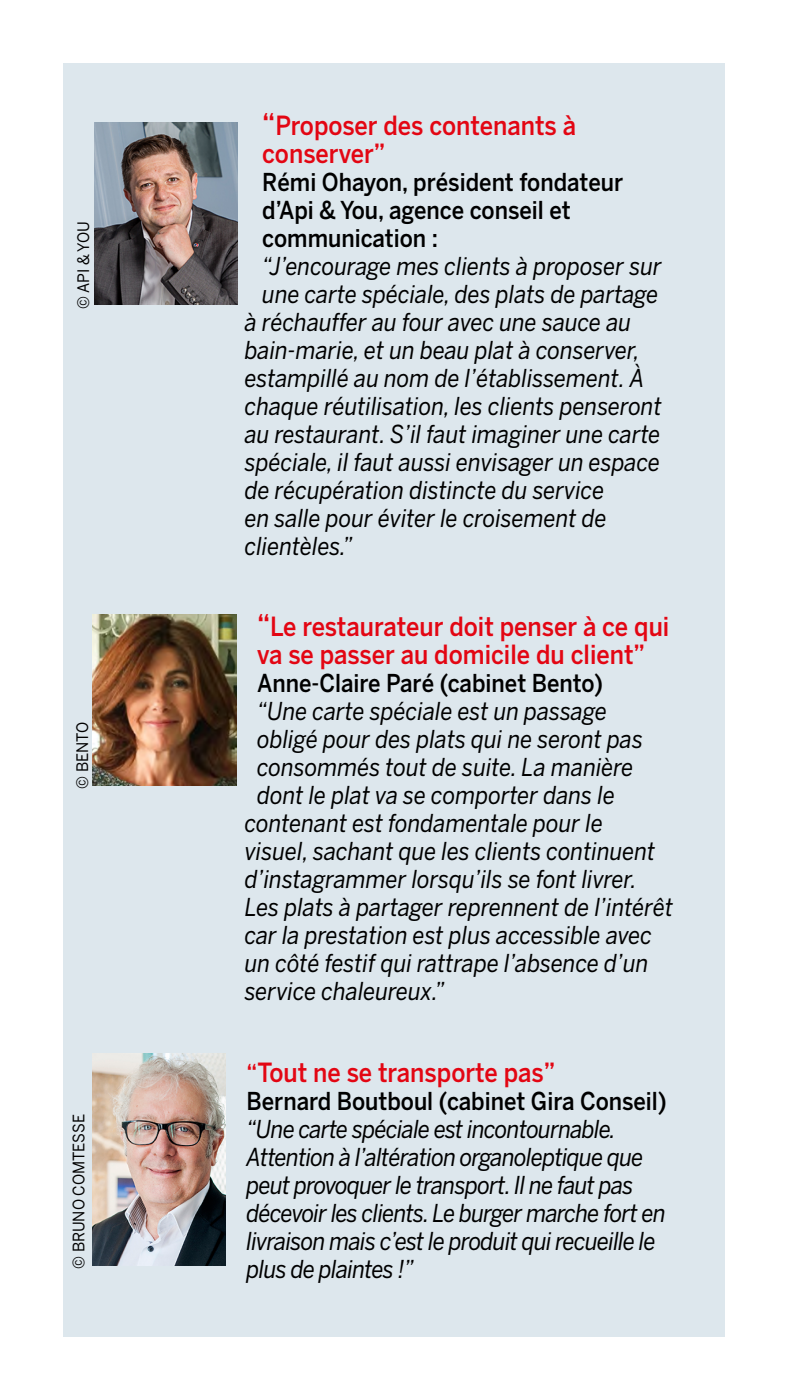
<style>
.page{position:relative;width:788px;height:1400px;background:#fff}
.page>*{position:absolute;margin:0;border:0;box-sizing:border-box;transform-origin:0 0}
.Texte_courant{font:500 26.25px/28px "Benton Sans";color:#e30613;scale:.9 1}
.Texte_courant-2{font:italic 24.5px "Benton Sans";color:#000;scale:.9 1}
.Texte_courant-3{font:italic 24.5px/28px "Benton Sans";letter-spacing:-.03em;color:#000;scale:.9 1}
.Texte_courant-4{font:500 24.5px/28px "Benton Sans";color:#000;scale:.9 1}
.Texte_courant-5{font:15.75px "Benton Sans";color:#000;scale:.95 1}
.s1{font-size:29.75px}
.s2{font-size:24.5px}
</style>
<div class="page">
<div style="left:63px;top:63px;width:661px;height:1274px;background:#dde7ed"></div>
<img style="left:92px;top:1054px;width:133px;height:211px">
<img style="left:92px;top:614px;width:144px;height:172px">
<img style="left:94px;top:122px;width:144px;height:182px">
<p class="Texte_courant-5" style="left:74px;top:309px;width:94px;rotate:-90deg">© API &amp; YOU</p>
<p class="Texte_courant-5" style="left:73px;top:789px;width:72px;rotate:-90deg">© BENTO</p>
<p class="Texte_courant-5" style="left:69px;top:1269px;width:164px;rotate:-90deg">© BRUNO COMTESSE</p>
<p class="Texte_courant" style="left:262px;top:112px;width:350px"><span class="s1">“</span>Proposer des contenants à conserver”</p>
<p class="Texte_courant-4" style="left:262px;top:168px;width:402px">Rémi Ohayon, président fondateur d’Api &amp; You, agence conseil et communication :</p>
<p class="Texte_courant-2" style="left:262px;top:252px;width:445px">“J’encourage mes clients à proposer sur</p>
<p class="Texte_courant-2" style="left:262px;top:280px;width:442px">une carte spéciale, des plats de partage</p>
<p class="Texte_courant-2" style="left:245px;top:308px;width:431px">à réchauffer au four avec une sauce au</p>
<p class="Texte_courant-2" style="left:245px;top:336px;width:440px">bain-marie, et un beau plat à conserver,</p>
<p class="Texte_courant-2" style="left:245px;top:364px;width:445px">estampillé au nom de l’établissement. À</p>
<p class="Texte_courant-2" style="left:245px;top:392px;width:465px">chaque réutilisation, les clients penseront</p>
<p class="Texte_courant-2" style="left:245px;top:420px;width:463px">au restaurant. S’il faut imaginer une carte</p>
<p class="Texte_courant-2" style="left:245px;top:448px;width:463px">spéciale, il faut aussi envisager un espace</p>
<p class="Texte_courant-2" style="left:245px;top:476px;width:401px">de récupération distincte du service</p>
<p class="Texte_courant-2" style="left:245px;top:504px;width:403px">en salle pour éviter le croisement de</p>
<p class="Texte_courant-2" style="left:245px;top:532px;width:122px">clientèles.”</p>
<p class="Texte_courant" style="left:257px;top:612px;width:459px"><span class="s1">“</span>Le restaurateur doit penser à ce qui va se passer au domicile du client”</p>
<p class="Texte_courant-4" style="left:257px;top:669px;width:386px">Anne-Claire Paré (cabinet Bento)</p>
<p class="Texte_courant-2" style="left:257px;top:697px;width:390px">“Une carte spéciale est un passage</p>
<p class="Texte_courant-2" style="left:257px;top:725px;width:430px">obligé pour des plats qui ne seront pas</p>
<p class="Texte_courant-2" style="left:257px;top:753px;width:420px">consommés tout de suite. La manière</p>
<p class="Texte_courant-2" style="left:257px;top:781px;width:399px">dont le plat va se comporter dans le</p>
<p class="Texte_courant-2" style="left:245px;top:809px;width:399px">contenant est fondamentale pour le</p>
<p class="Texte_courant-2" style="left:245px;top:837px;width:457px">visuel, sachant que les clients continuent</p>
<p class="Texte_courant-2" style="left:245px;top:865px;width:437px">d’instagrammer lorsqu’ils se font livrer.</p>
<p class="Texte_courant-2" style="left:245px;top:893px;width:477px">Les plats à partager reprennent de l’intérêt</p>
<p class="Texte_courant-2" style="left:245px;top:921px;width:454px">car la prestation est plus accessible avec</p>
<p class="Texte_courant-2" style="left:245px;top:949px;width:450px">un côté festif qui rattrape l’absence d’un</p>
<p class="Texte_courant-2" style="left:245px;top:977px;width:224px">service chaleureux.”</p>
<p class="Texte_courant" style="left:246px;top:1058px;width:345px"><span class="s2">“</span>Tout ne se transporte pas”</p>
<p class="Texte_courant-4" style="left:246px;top:1086px;width:468px">Bernard Boutboul (cabinet Gira Conseil)</p>
<p class="Texte_courant-3" style="left:246px;top:1114px;width:467px">“Une carte spéciale est incontournable.<br>Attention à l’altération organoleptique que peut provoquer le transport. Il ne faut pas décevoir les clients. Le burger marche fort en livraison mais c’est le produit qui recueille le plus de plaintes !”</p>
</div>
